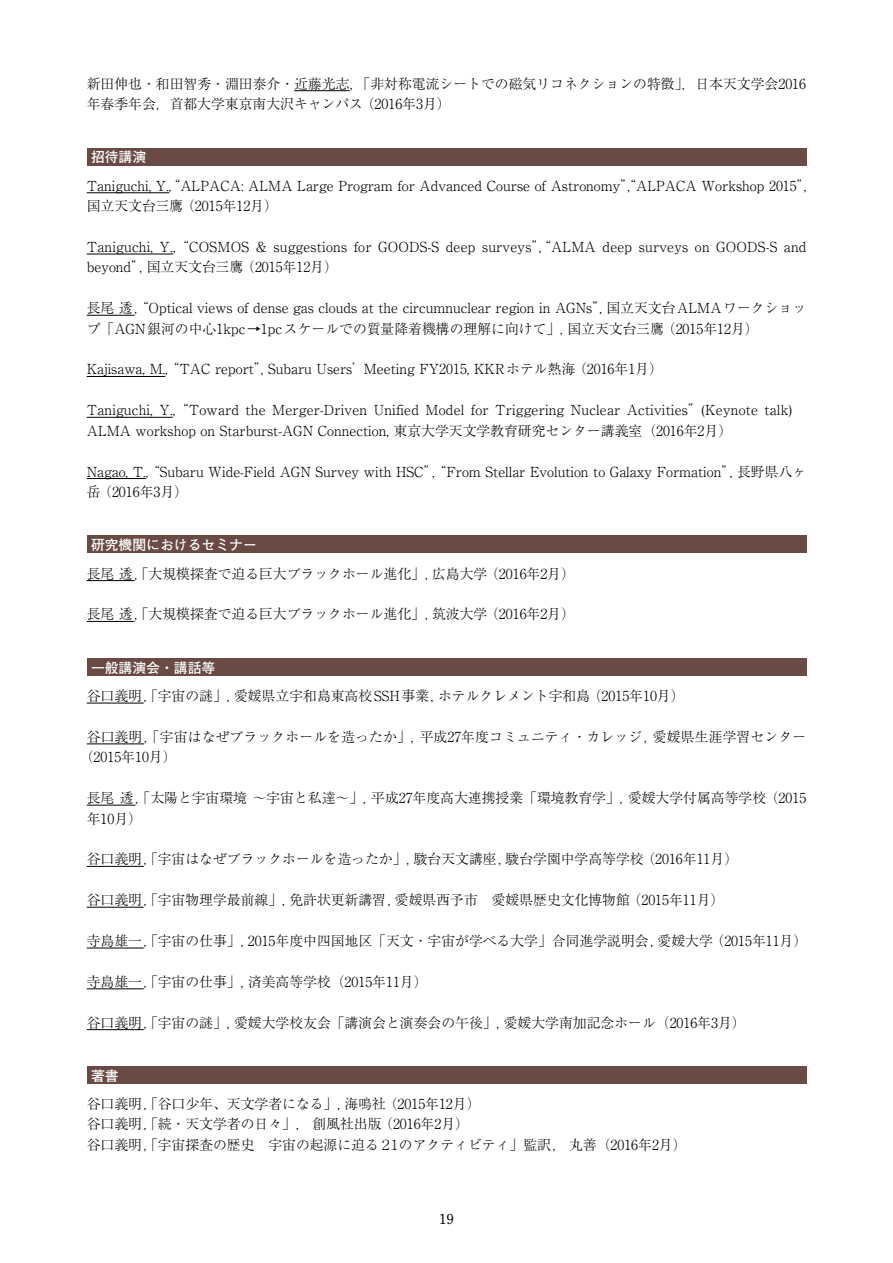
<style>
.page{position:relative;width:893px;height:1263px;background:#fff}
.page>*{position:absolute;margin:0;border:0;box-sizing:border-box;transform-origin:0 0}
.t1{font:300 13.8px/20.4px "Ryumin Pro";color:#000}
.t2{font:700 13.8px "Futo Go B101 Pro";color:#fff}
.t3{font:700 13.8px "Futo Min A101 Pro";color:#000}
</style>
<div class="page">
<hr style="left:294px;top:90px;width:56px;height:1px;background:#000">
<hr style="left:87px;top:192px;width:82px;height:1px;background:#000">
<hr style="left:87px;top:254px;width:86px;height:1px;background:#000">
<hr style="left:87px;top:315px;width:48px;height:1px;background:#000">
<hr style="left:87px;top:376px;width:78px;height:1px;background:#000">
<hr style="left:87px;top:417px;width:86px;height:1px;background:#000">
<hr style="left:87px;top:478px;width:59px;height:1px;background:#000">
<hr style="left:87px;top:580px;width:48px;height:1px;background:#000">
<hr style="left:87px;top:621px;width:48px;height:1px;background:#000">
<hr style="left:87px;top:703px;width:57px;height:1px;background:#000">
<hr style="left:87px;top:743px;width:57px;height:1px;background:#000">
<hr style="left:87px;top:805px;width:48px;height:1px;background:#000">
<hr style="left:87px;top:866px;width:57px;height:1px;background:#000">
<hr style="left:87px;top:907px;width:57px;height:1px;background:#000">
<hr style="left:87px;top:948px;width:57px;height:1px;background:#000">
<hr style="left:87px;top:988px;width:57px;height:1px;background:#000">
<hr style="left:87px;top:1029px;width:57px;height:1px;background:#000">
<div style="left:87px;top:148px;width:719px;height:17px;background:#694a44"></div>
<div style="left:87px;top:536px;width:719px;height:17px;background:#694a44"></div>
<div style="left:87px;top:658px;width:719px;height:18px;background:#694a44"></div>
<div style="left:87px;top:1066px;width:719px;height:18px;background:#694a44"></div>
<p class="t1" style="left:87px;top:72px;width:721px">新田伸也・和田智秀・淵田泰介・近藤光志，「非対称電流シートでの磁気リコネクションの特徴」，日本天文学会2016年春季年会，首都大学東京南大沢キャンパス （2016年3月）</p>
<p class="t2" style="left:91px;top:146px;width:57px">招待講演</p>
<p class="t1" style="left:87px;top:174px;width:725px">Taniguchi, Y., “ALPACA: ALMA Large Program for Advanced Course of Astronomy”, “ALPACA Workshop 2015”,国立天文台三鷹 （2015年12月）</p>
<p class="t1" style="left:87px;top:236px;width:721px">Taniguchi, Y., “COSMOS &amp; suggestions for GOODS-S deep surveys”, “ALMA deep surveys on GOODS-S and beyond”, 国立天文台三鷹 （2015年12月）</p>
<p class="t1" style="left:87px;top:297px;width:721px">長尾 透, “Optical views of dense gas clouds at the circumnuclear region in AGNs”, 国立天文台ALMAワークショップ「AGN銀河の中心1kpc→1pcスケールでの質量降着機構の理解に向けて」, 国立天文台三鷹 （2015年12月）</p>
<p class="t1" style="left:87px;top:358px;width:578px">Kajisawa, M., “TAC report”, Subaru Users’Meeting FY2015, KKRホテル熱海 （2016年1月）</p>
<p class="t1" style="left:87px;top:399px;width:721px">Taniguchi, Y., “Toward the Merger-Driven Unified Model for Triggering Nuclear Activities”(Keynote talk)　<br>ALMA workshop on Starburst-AGN Connection, 東京大学天文学教育研究センター講義室（2016年2月）</p>
<p class="t1" style="left:87px;top:460px;width:721px">Nagao, T., “Subaru Wide-Field AGN Survey with HSC”, “From Stellar Evolution to Galaxy Formation”, 長野県八ヶ岳 （2016年3月）</p>
<p class="t2" style="left:91px;top:534px;width:167px">研究機関におけるセミナー</p>
<p class="t1" style="left:87px;top:562px;width:490px">長尾 透, 「大規模探査で迫る巨大ブラックホール進化」, 広島大学 （2016年2月）</p>
<p class="t1" style="left:87px;top:603px;width:490px">長尾 透, 「大規模探査で迫る巨大ブラックホール進化」, 筑波大学 （2016年2月）</p>
<p class="t2" style="left:91px;top:656px;width:126px">一般講演会・講話等</p>
<p class="t1" style="left:87px;top:685px;width:599px">谷口義明, 「宇宙の謎」, 愛媛県立宇和島東高校SSH事業, ホテルクレメント宇和島 （2015年10月）</p>
<p class="t1" style="left:80px;top:725px;width:728px;text-indent:7px">谷口義明, 「宇宙はなぜブラックホールを造ったか」, 平成27年度コミュニティ・カレッジ, 愛媛県生涯学習センター（2015年10月）</p>
<p class="t1" style="left:87px;top:787px;width:721px">長尾 透, 「太陽と宇宙環境 ～宇宙と私達～」, 平成27年度高大連携授業「環境教育学」, 愛媛大学付属高等学校 （2015年10月）</p>
<p class="t1" style="left:87px;top:848px;width:660px">谷口義明, 「宇宙はなぜブラックホールを造ったか」, 駿台天文講座, 駿台学園中学高等学校 （2016年11月）　</p>
<p class="t1" style="left:87px;top:889px;width:639px">谷口義明, 「宇宙物理学最前線」, 免許状更新講習, 愛媛県西予市　愛媛県歴史文化博物館 （2015年11月）</p>
<p class="t1" style="left:87px;top:929px;width:722px">寺島雄一, 「宇宙の仕事」, 2015年度中四国地区「天文・宇宙が学べる大学」合同進学説明会, 愛媛大学 （2015年11月）</p>
<p class="t1" style="left:87px;top:970px;width:342px">寺島雄一, 「宇宙の仕事」, 済美高等学校（2015年11月）</p>
<p class="t1" style="left:87px;top:1011px;width:660px">谷口義明, 「宇宙の謎」, 愛媛大学校友会「講演会と演奏会の午後」, 愛媛大学南加記念ホール（2016年3月）</p>
<p class="t2" style="left:91px;top:1064px;width:29px">著書</p>
<p class="t1" style="left:87px;top:1092px;width:601px">谷口義明, 「谷口少年、天文学者になる」, 海鳴社 （2015年12月）<br>谷口義明, 「続・天文学者の日々」,　創風社出版 （2016年2月）<br>谷口義明, 「宇宙探査の歴史　宇宙の起源に迫る２１のアクティビティ」監訳,　丸善（2016年2月）</p>
<p class="t3" style="left:439px;top:1207px;width:16px">19</p>
</div>
